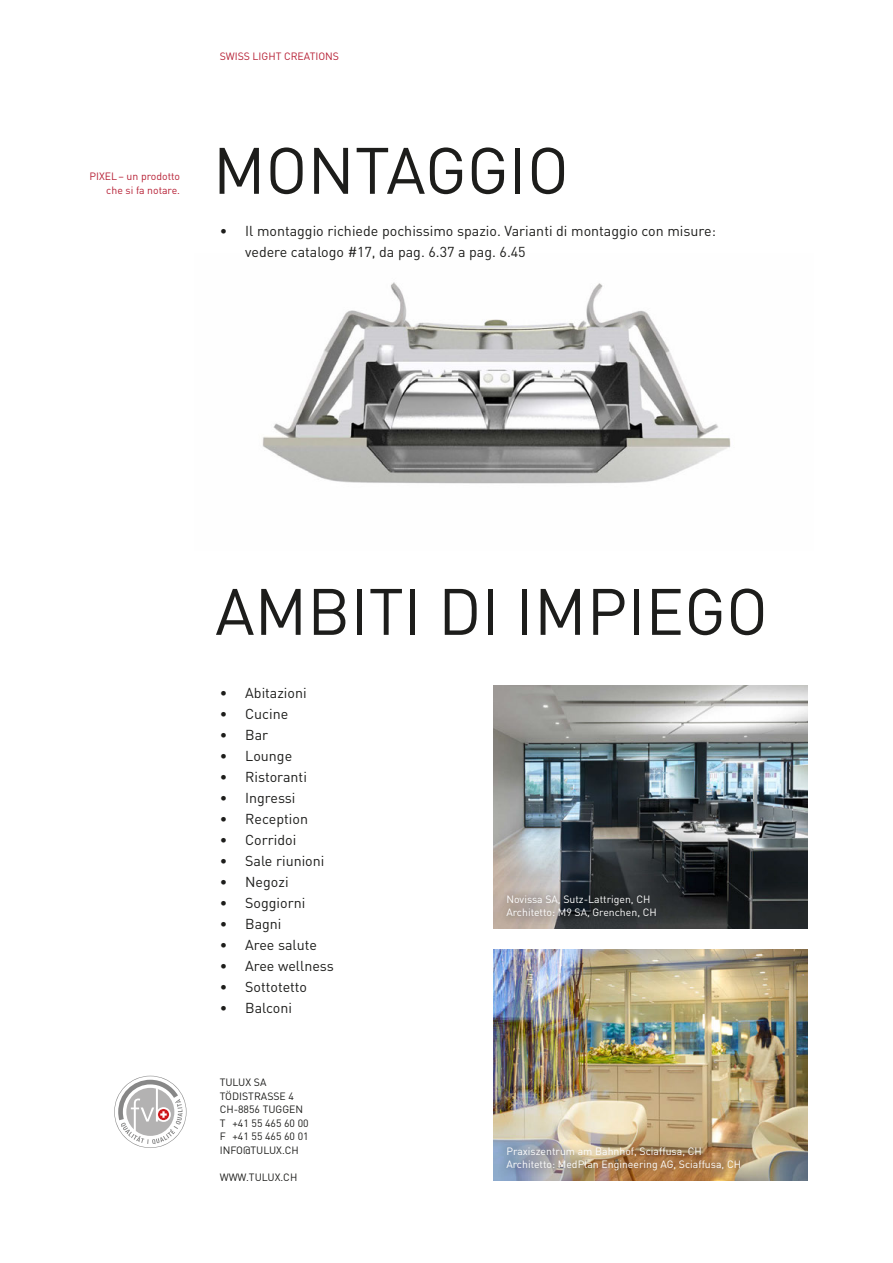
<style>
.page{position:relative;width:893px;height:1263px;background:#fff}
.page>*{position:absolute;margin:0;border:0;box-sizing:border-box;transform-origin:0 0}
.Titel{font:64.5px "DIN";color:#1d1d1b}
.Fliesstext{font:14.25px/21px "DIN";color:#1d1d1b}
.Legende{font:10.5px "DIN";color:#fff}
.Adresse{font:10.5px "DIN";color:#1d1d1b}
.Rubriktitel{font:10.5px "DIN";color:#b61f34}
</style>
<div class="page">
<img style="left:262px;top:282px;width:469px;height:202px">
<img style="left:494px;top:950px;width:314px;height:231px">
<img style="left:494px;top:686px;width:314px;height:243px">
<div style="left:498px;top:886px;width:167px;height:40px;background:#1d1d1b;opacity:.75"></div>
<div style="left:498px;top:1138px;width:251px;height:42px;background:#1d1d1b;opacity:.75"></div>
<svg style="left:114px;top:1076px;width:72px;height:72px"></svg>
<p class="Rubriktitel" style="left:90px;top:170px;width:92px">PIXEL– un prodotto</p>
<p class="Rubriktitel" style="left:106px;top:183px;width:75px">che si fa notare.</p>
<p class="Rubriktitel" style="left:220px;top:49px;width:121px">SWISS LIGHT CREATIONS</p>
<p class="Titel" style="left:213px;top:130px;width:357px">MONTAGGIO</p>
<p class="Fliesstext" style="left:245px;top:220px;width:472px;text-indent:-26px">• Il montaggio richiede pochissimo spazio. Varianti di montaggio con misure: vedere catalogo #17, da pag. 6.37 a pag. 6.45</p>
<p class="Titel" style="left:215px;top:571px;width:554px">AMBITI DI IMPIEGO</p>
<p class="Fliesstext" style="left:220px;top:682px;width:89px">• Abitazioni</p>
<p class="Fliesstext" style="left:220px;top:703px;width:70px">• Cucine</p>
<p class="Fliesstext" style="left:220px;top:724px;width:50px">• Bar</p>
<p class="Fliesstext" style="left:220px;top:745px;width:74px">• Lounge</p>
<p class="Fliesstext" style="left:220px;top:766px;width:89px">• Ristoranti</p>
<p class="Fliesstext" style="left:220px;top:787px;width:77px">• Ingressi</p>
<p class="Fliesstext" style="left:220px;top:808px;width:90px">• Reception</p>
<p class="Fliesstext" style="left:220px;top:829px;width:78px">• Corridoi</p>
<p class="Fliesstext" style="left:220px;top:850px;width:106px">• Sale riunioni</p>
<p class="Fliesstext" style="left:220px;top:871px;width:70px">• Negozi</p>
<p class="Fliesstext" style="left:220px;top:892px;width:87px">• Soggiorni</p>
<p class="Fliesstext" style="left:220px;top:913px;width:63px">• Bagni</p>
<p class="Fliesstext" style="left:220px;top:934px;width:99px">• Aree salute</p>
<p class="Fliesstext" style="left:220px;top:955px;width:116px">• Aree wellness</p>
<p class="Fliesstext" style="left:220px;top:976px;width:89px">• Sottotetto</p>
<p class="Fliesstext" style="left:220px;top:997px;width:74px">• Balconi</p>
<p class="Adresse" style="left:220px;top:1076px;width:48px">TULUX SA</p>
<p class="Adresse" style="left:220px;top:1089px;width:76px">TÖDISTRASSE 4</p>
<p class="Adresse" style="left:220px;top:1103px;width:85px">CH-8856 TUGGEN</p>
<p class="Adresse" style="left:220px;top:1116px;width:90px">T +41 55 465 60 00</p>
<p class="Adresse" style="left:220px;top:1130px;width:90px">F +41 55 465 60 01</p>
<p class="Adresse" style="left:220px;top:1143px;width:81px">INFO@TULUX.CH</p>
<p class="Adresse" style="left:220px;top:1170px;width:79px">WWW.TULUX.CH</p>
<p class="Legende" style="left:506px;top:892px;width:145px">Novissa SA, Sutz-Lattrigen, CH</p>
<p class="Legende" style="left:506px;top:906px;width:152px">Architetto: M9 SA, Grenchen, CH</p>
<p class="Legende" style="left:506px;top:1144px;width:197px">Praxiszentrum am Bahnhof, Sciaffusa, CH</p>
<p class="Legende" style="left:506px;top:1158px;width:236px">Architetto: MedPlan Engineering AG, Sciaffusa, CH</p>
</div>
